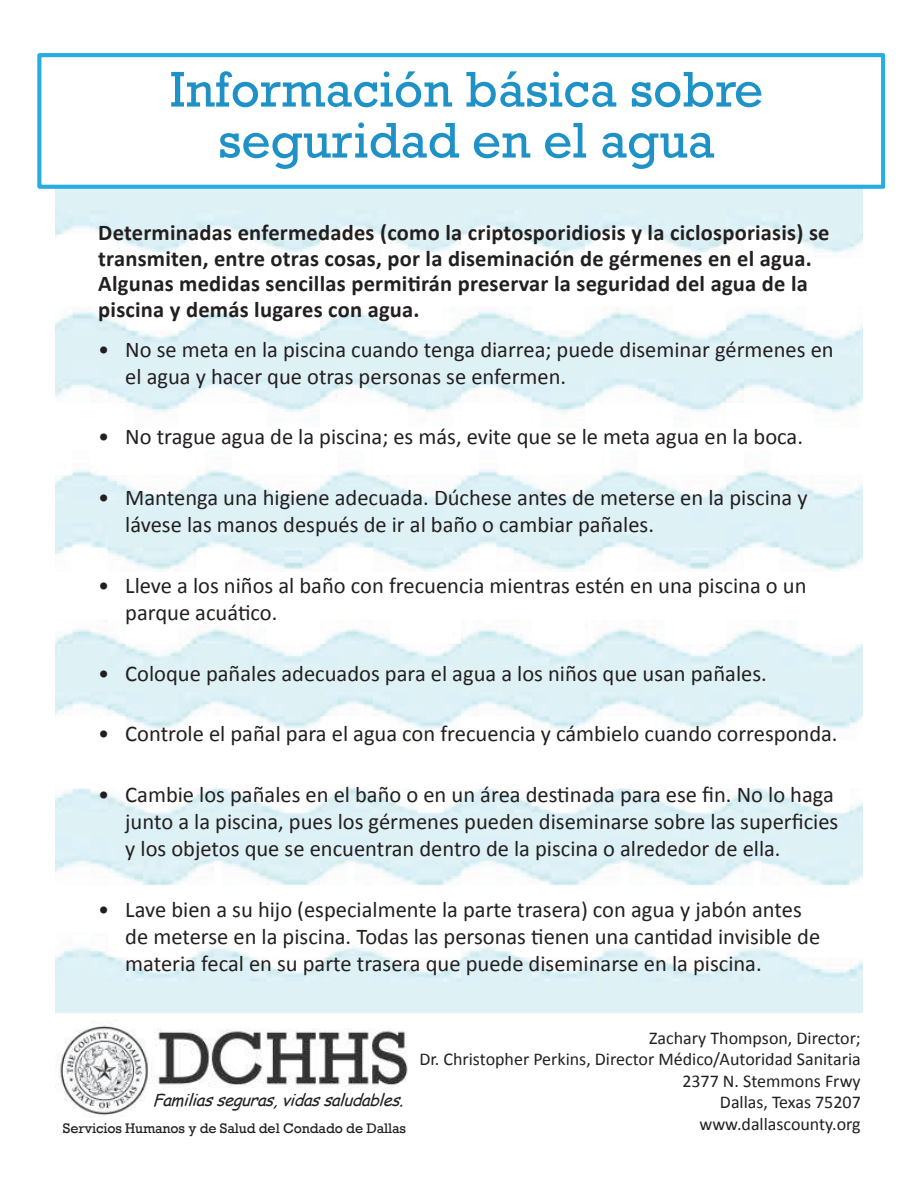
<style>
.page{position:relative;width:918px;height:1188px;background:#fff}
.page>*{position:absolute;margin:0;border:0;box-sizing:border-box;transform-origin:0 0}
.t1{font:51px/51px "Rockwell";color:#1e92c7;text-align:center}
.t2{font:22.5px/27px "Calibri";color:#231f20}
.t3{font:700 22.5px/25.5px "Calibri";letter-spacing:.01em;color:#231f20}
.t4{font:18px/21.6px "Calibri";color:#231f20;text-align:right}
.t5{font:italic 16.5px "Comic Sans MS";color:#231f20}
.t6{font:14.25px "Rockwell";letter-spacing:-.01em;color:#231f20}
</style>
<div class="page">
<img style="left:62px;top:338px;width:800px;height:656px">
<div style="left:37px;top:53px;width:848px;height:136px;border:4px solid #27ade3"></div>
<img style="left:62px;top:217px;width:794px;height:107px">
<img style="left:55px;top:1020px;width:353px;height:97px">
<div style="left:151px;top:1088px;width:263px;height:29px;background:#fff"></div>
<h1 class="t1" style="left:170px;top:65px;width:595px">Información básica sobre seguridad en el agua</h1>
<p class="t3" style="left:98px;top:220px;width:733px">Determinadas enfermedades (como la criptosporidiosis y la ciclosporiasis) se transmiten, entre otras cosas, por la diseminación de gérmenes en el agua.<br>Algunas medidas sencillas permitirán preservar la seguridad del agua de la piscina y demás lugares con agua.</p>
<p class="t2" style="left:125px;top:336px;width:710px;text-indent:-27px">• No se meta en la piscina cuando tenga diarrea; puede diseminar gérmenes en el agua y hacer que otras personas se enfermen.</p>
<p class="t2" style="left:98px;top:424px;width:706px">• No trague agua de la piscina; es más, evite que se le meta agua en la boca.</p>
<p class="t2" style="left:125px;top:484px;width:684px;text-indent:-27px">• Mantenga una higiene adecuada. Dúchese antes de meterse en la piscina y lávese las manos después de ir al baño o cambiar pañales.</p>
<p class="t2" style="left:125px;top:572px;width:683px;text-indent:-27px">• Lleve a los niños al baño con frecuencia mientras estén en una piscina o un parque acuático.</p>
<p class="t2" style="left:98px;top:660px;width:670px">• Coloque pañales adecuados para el agua a los niños que usan pañales.</p>
<p class="t2" style="left:98px;top:721px;width:741px">• Controle el pañal para el agua con frecuencia y cámbielo cuando corresponda.</p>
<p class="t2" style="left:125px;top:781px;width:715px;text-indent:-27px">• Cambie los pañales en el baño o en un área destinada para ese fin. No lo haga junto a la piscina, pues los gérmenes pueden diseminarse sobre las superficies y los objetos que se encuentran dentro de la piscina o alrededor de ella.</p>
<p class="t2" style="left:125px;top:896px;width:696px;text-indent:-27px">• Lave bien a su hijo (especialmente la parte trasera) con agua y jabón antes de meterse en la piscina. Todas las personas tienen una cantidad invisible de materia fecal en su parte trasera que puede diseminarse en la piscina.</p>
<p class="t5" style="left:153px;top:1087px;width:258px">Familiasseguras,vidassaludables.</p>
<p class="t6" style="left:63px;top:1120px;width:345px">Servicios Humanos y de Salud del Condado de Dallas</p>
<p class="t4" style="left:419px;top:1027px;width:443px">Zachary Thompson, Director;<br>Dr. Christopher Perkins, Director Médico/Autoridad Sanitaria<br>2377 N. Stemmons Frwy<br>Dallas, Texas 75207<br>www.dallascounty.org</p>
</div>
